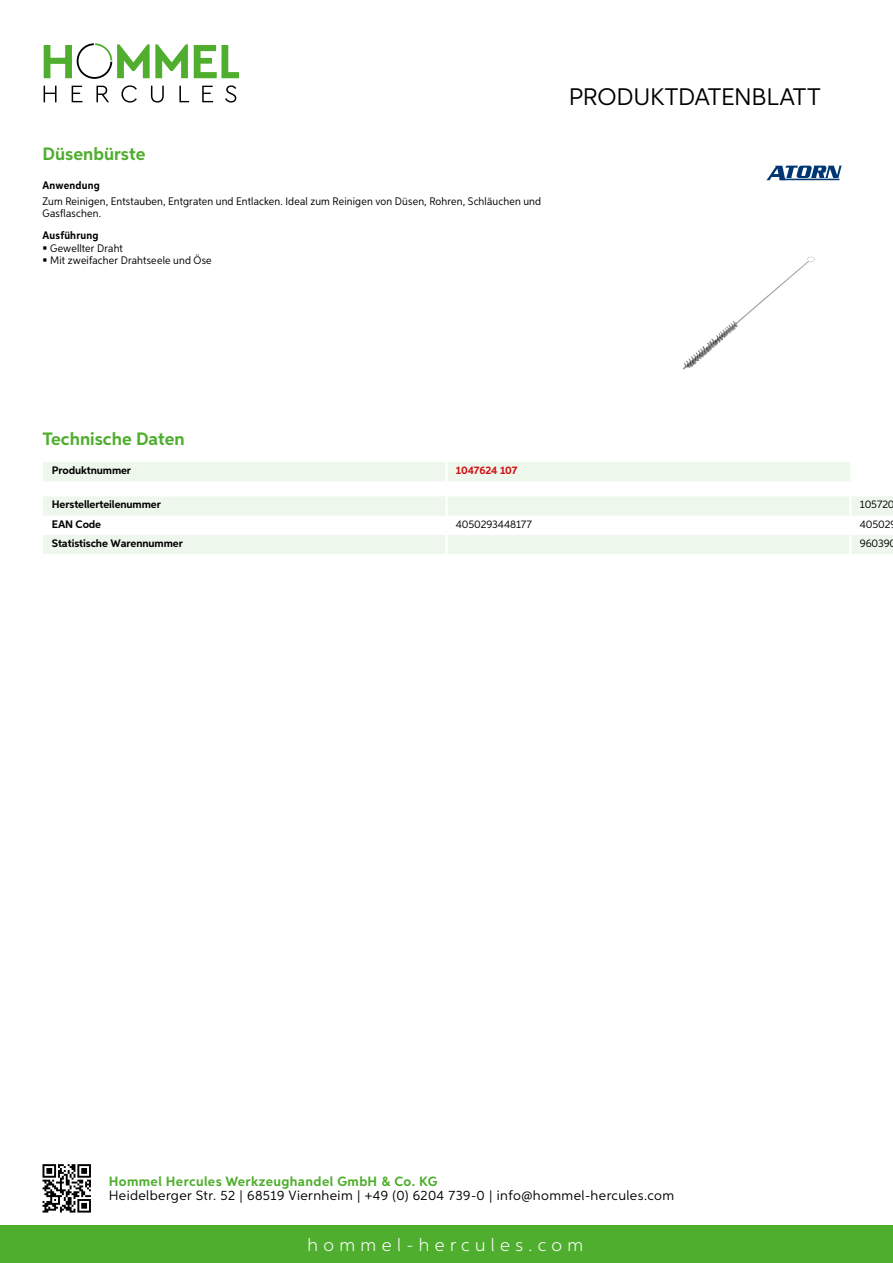
<style>
.page{position:relative;width:893px;height:1263px;background:#fff}
.page>*{position:absolute;margin:0;border:0;box-sizing:border-box;transform-origin:0 0}
.t1{font:24px "Aspira";letter-spacing:-.01em;color:#000}
.t2{font:700 18px "Aspira";color:#50ae2f}
.t3{font:300 18px "Aspira";letter-spacing:.3em;color:#fff}
.t4{font:13.5px "Aspira";letter-spacing:.03em;color:#000}
.t5{font:700 13.5px "Aspira";letter-spacing:.03em;color:#50ae2f}
.t6{font:10.95px/12px "Aspira Nar";letter-spacing:.015em;color:#000}
.t7{font:700 10.95px "Aspira";letter-spacing:-.01em;color:#000}
.t8{font:10.95px "Aspira";letter-spacing:-.01em;color:#000}
.t9{font:700 10.95px "Aspira Nar";letter-spacing:.02em;color:#000}
.t10{font:700 10.95px "Aspira";letter-spacing:-.01em;color:#cd1013}
</style>
<div class="page">
<div style="left:0;top:1226px;width:893px;height:37px;background:#50ae2f"></div>
<svg style="left:43px;top:1164px;width:48px;height:48px"></svg>
<svg style="left:194px;top:45px;width:45px;height:33px"></svg>
<svg style="left:44px;top:43px;width:144px;height:36px"></svg>
<svg style="left:44px;top:86px;width:13px;height:16px"></svg>
<svg style="left:72px;top:86px;width:10px;height:16px"></svg>
<svg style="left:96px;top:86px;width:13px;height:16px"></svg>
<svg style="left:121px;top:85px;width:16px;height:18px"></svg>
<svg style="left:151px;top:86px;width:13px;height:17px"></svg>
<svg style="left:179px;top:86px;width:10px;height:16px"></svg>
<svg style="left:202px;top:86px;width:11px;height:16px"></svg>
<svg style="left:225px;top:85px;width:11px;height:18px"></svg>
<div style="left:43px;top:462px;width:807px;height:19px;background:#eef7eb"></div>
<hr style="left:445px;top:462px;width:3px;height:19px;background:#fff">
<svg style="left:43px;top:497px;width:850px;height:57px"></svg>
<hr style="left:445px;top:535px;width:3px;height:19px;background:#fff">
<hr style="left:849px;top:535px;width:3px;height:19px;background:#fff">
<img style="left:773px;top:258px;width:35px;height:33px">
<svg style="left:766px;top:166px;width:76px;height:14px"></svg>
<h2 class="t2" style="left:43px;top:142px;width:104px">Düsenbürste</h2>
<p class="t9" style="left:43px;top:179px;width:59px">Anwendung</p>
<p class="t6" style="left:43px;top:195px;width:500px">Zum Reinigen, Entstauben, Entgraten und Entlacken. Ideal zum Reinigen von Düsen, Rohren, Schläuchen und<br>Gasflaschen.</p>
<p class="t9" style="left:43px;top:228px;width:58px">Ausführung</p>
<p class="t6" style="left:50px;top:241px;width:163px;line-height:12.8px">Gewellter Draht<br>Mit zweifacher Drahtseele und Öse</p>
<h1 class="t1" style="left:569px;top:82px;width:253px">Produktdatenblatt</h1>
<h2 class="t2" style="left:43px;top:428px;width:144px">Technische Daten</h2>
<p class="t7" style="left:52px;top:463px;width:81px">Produktnummer</p>
<p class="t10" style="left:456px;top:463px;width:63px">1047624 107</p>
<p class="t7" style="left:52px;top:498px;width:111px">Herstellerteilenummer</p>
<p class="t8" style="left:860px;top:498px;width:36px">105720</p>
<p class="t7" style="left:52px;top:517px;width:51px">EAN Code</p>
<p class="t8" style="left:456px;top:517px;width:77px">4050293448177</p>
<p class="t8" style="left:860px;top:517px;width:32px">40502</p>
<p class="t7" style="left:52px;top:536px;width:132px">Statistische Warennummer</p>
<p class="t8" style="left:860px;top:536px;width:38px">960390</p>
<p class="t5" style="left:109px;top:1172px;width:330px">Hommel Hercules Werkzeughandel GmbH &amp; Co. KG</p>
<p class="t4" style="left:109px;top:1187px;width:567px">Heidelberger Str. 52 | 68519 Viernheim | +49 (0) 6204 739-0 | info@hommel-hercules.com</p>
<h2 class="t3" style="left:307px;top:1234px;width:277px">hommel-hercules.com</h2>
</div>
